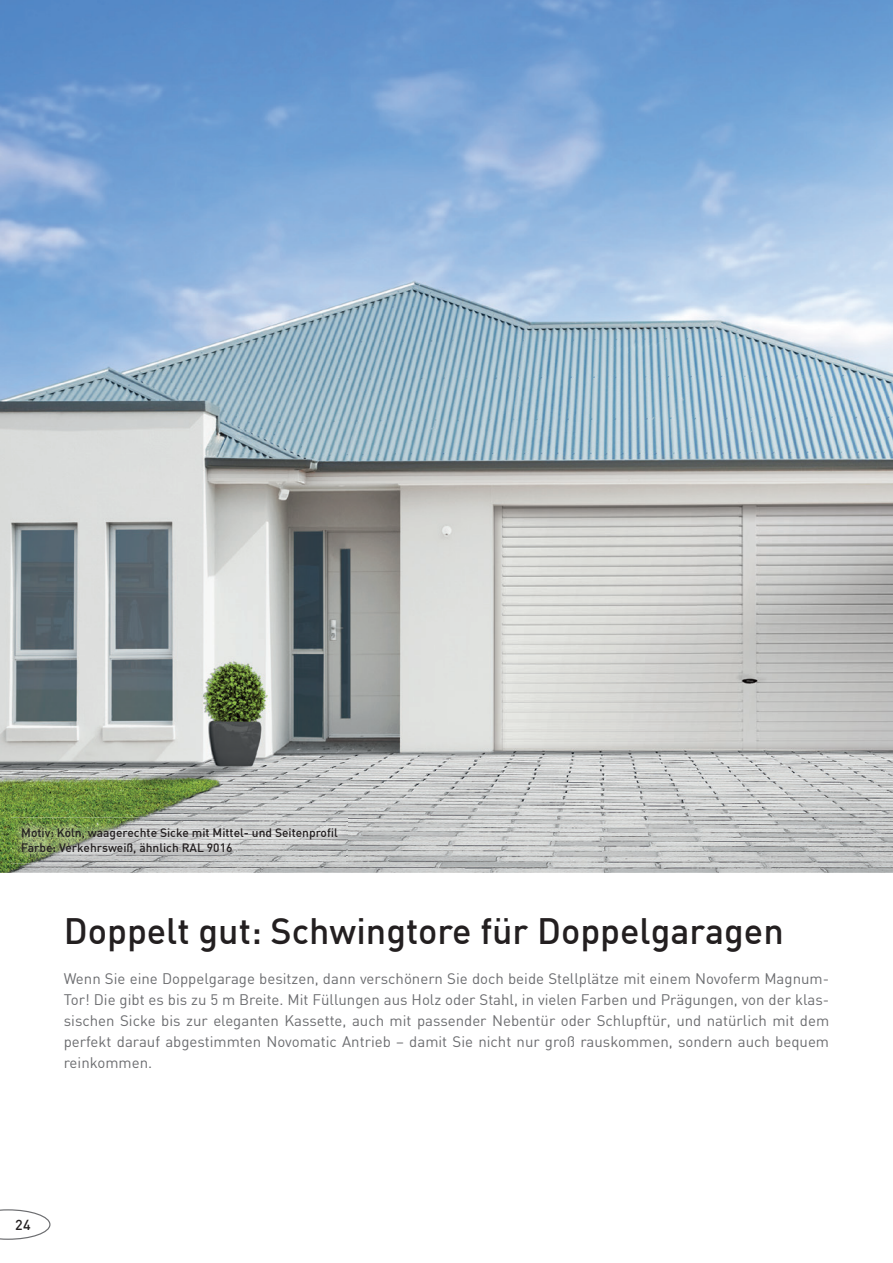
<style>
.page{position:relative;width:893px;height:1263px;background:#fff}
.page>*{position:absolute;margin:0;border:0;box-sizing:border-box;transform-origin:0 0}
.t1{font:500 36px "DIN";color:#231f20}
.t2{font:15px/21px "DIN";color:#6c6d70;text-align:justify}
.t3{font:500 14.25px "DIN";color:#231f20}
.t4{font:500 12px/14.4px "DIN";color:#231f20}
</style>
<div class="page">
<img style="left:0;top:0;width:893px;height:873px">
<svg style="left:0;top:1209px;width:51px;height:31px"></svg>
<img style="left:11px;top:817px;width:337px;height:46px">
<img style="left:13px;top:819px;width:333px;height:42px">
<p class="t4" style="left:21px;top:825px;width:318px">Motiv: Köln, waagerechte Sicke mit Mittel- und Seitenprofil<br>Farbe: Verkehrsweiß, ähnlich RAL 9016</p>
<h1 class="t1" style="left:64px;top:908px;width:721px">Doppelt gut: Schwingtore für Doppelgaragen</h1>
<p class="t2" style="left:64px;top:968px;width:767px">Wenn Sie eine Doppelgarage besitzen, dann verschönern Sie doch beide Stellplätze mit einem Novoferm Magnum-Tor! Die gibt es bis zu 5 m Breite. Mit Füllungen aus Holz oder Stahl, in vielen Farben und Prägungen, von der klas&shy;sischen Sicke bis zur eleganten Kassette, auch mit passender Nebentür oder Schlupftür, und natürlich mit dem perfekt darauf abge stimmten Novomatic Antrieb – damit Sie nicht nur groß rauskommen, sondern auch bequem reinkommen.</p>
<p class="t3" style="left:15px;top:1215px;width:17px">24</p>
</div>
